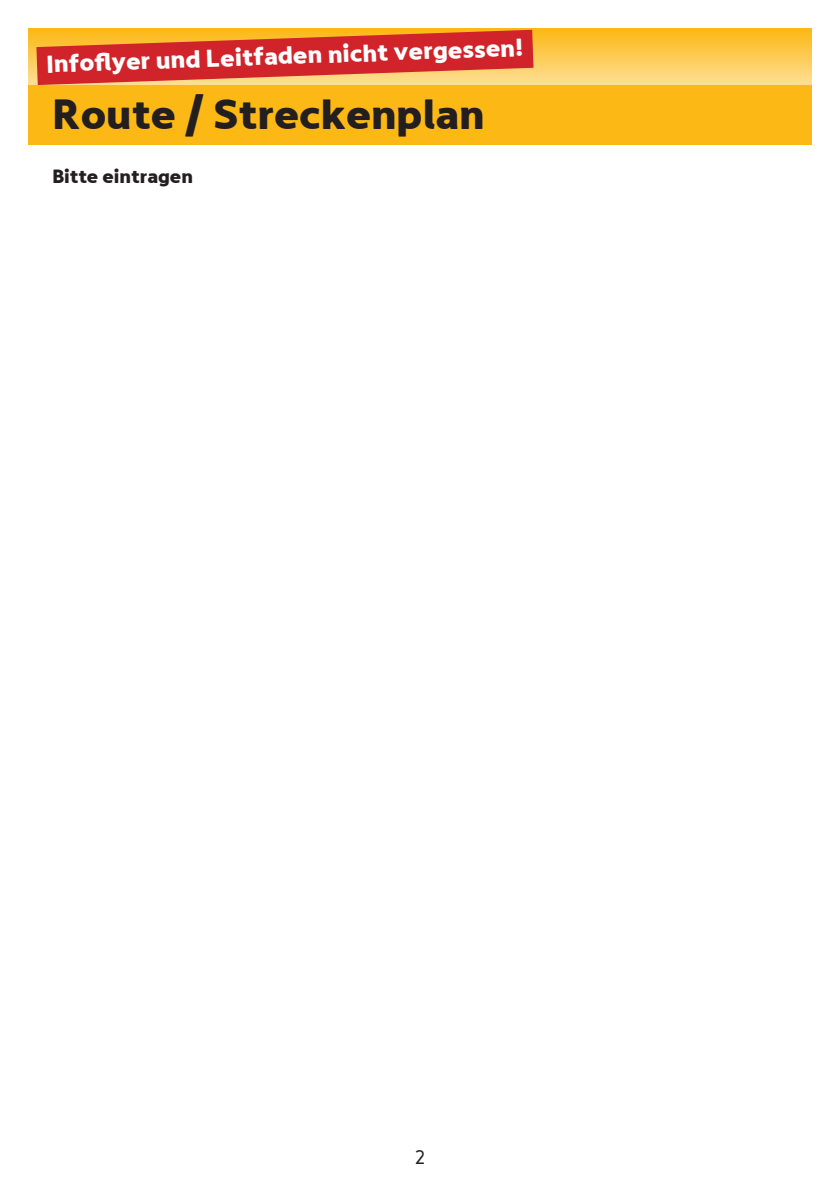
<style>
.page{position:relative;width:840px;height:1191px;background:#fff}
.page>*{position:absolute;margin:0;border:0;box-sizing:border-box;transform-origin:0 0}
.t1{font:800 44px "LT Asus";color:#231f20}
.t2{font:800 25.6px "LT Asus";color:#fff}
.t3{font:800 20px "LT Asus";color:#231f20}
.t4{font:20px "Avancement 2020";color:#231f20}
</style>
<div class="page">
<svg style="left:28px;top:28px;width:783px;height:57px;background:#fcc950"></svg>
<div style="left:28px;top:85px;width:783px;height:60px;background:#fcb814"></div>
<svg style="left:36px;top:30px;width:497px;height:55px;background:#de5737"></svg>
<p class="t2" style="left:46px;top:48px;width:478px;rotate:-2deg">Infofl yer und Leitfaden nicht vergessen!</p>
<h1 class="t1" style="left:52px;top:88px;width:433px">Route / Streckenplan</h1>
<p class="t3" style="left:52px;top:164px;width:142px">Bitte eintragen</p>
<p class="t4" style="left:414px;top:1142px;width:12px">2</p>
</div>
